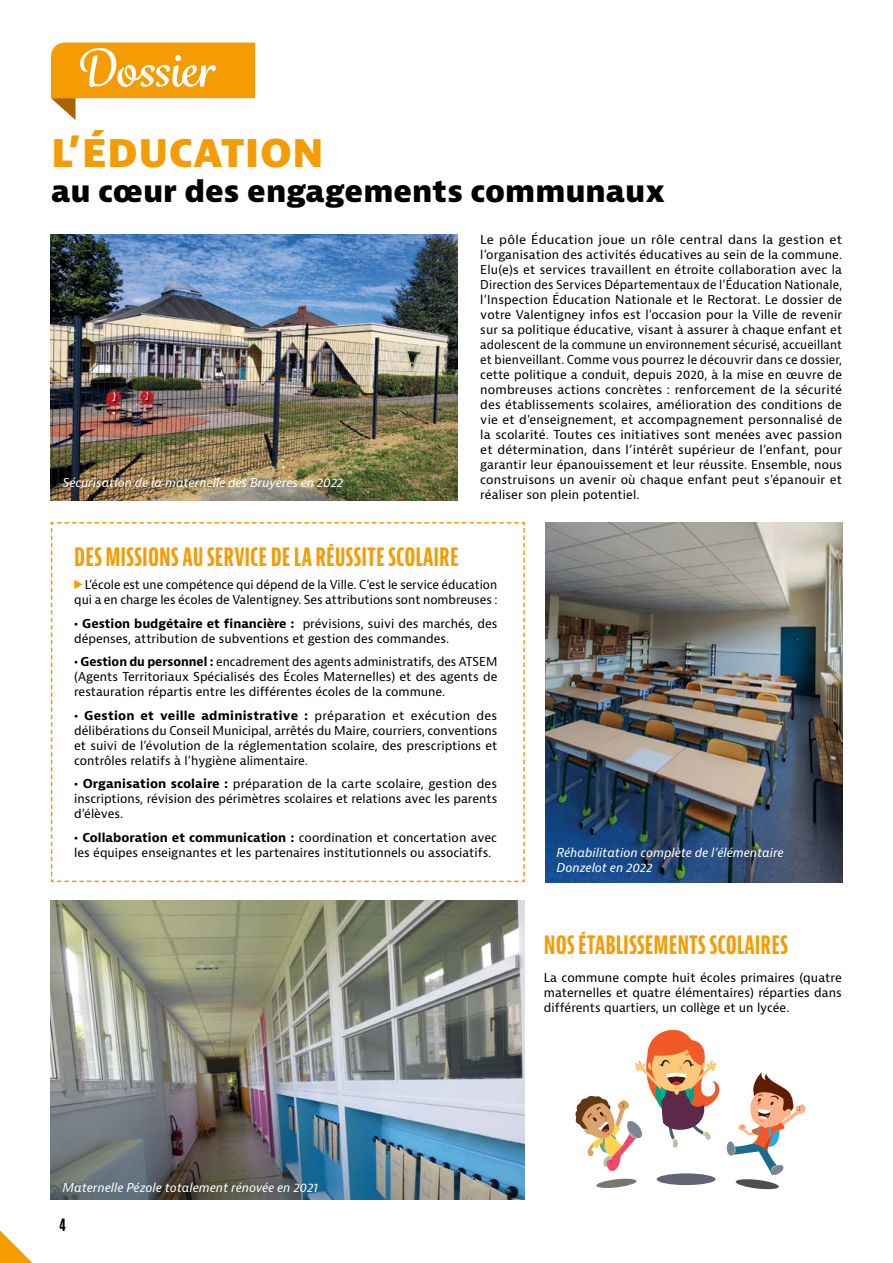
<style>
.page{position:relative;width:893px;height:1263px;background:#fff}
.page>*{position:absolute;margin:0;border:0;box-sizing:border-box;transform-origin:0 0}
.t1{font:700 50.1px "Grafolita Script";color:#fff}
.t2{font:800 40.5px "Bernina Sans";color:#f59c05}
.t3{font:800 29.25px "Bernina Sans";color:#000}
.t4{font:700 extra-condensed 27px "Bernina Sans";color:#f59c05}
.t5{font:700 extra-condensed 18px "Bernina Sans";color:#000}
.t6{font:12px/15px "Bernina Sans";color:#000;text-align:justify}
.t7{font:12px/15px "Bernina Sans";color:#000;text-align:justify;scale:1.05 1}
.t8{font:italic 12px/15px "Bernina Sans";color:#fff}
.s1{font-weight:700}
</style>
<div class="page">
<svg style="left:0;top:1230px;width:33px;height:33px"></svg>
<svg style="left:51px;top:43px;width:204px;height:77px"></svg>
<img style="left:50px;top:234px;width:407px;height:266px">
<img style="left:546px;top:522px;width:297px;height:360px">
<img style="left:50px;top:900px;width:475px;height:299px">
<svg style="left:50px;top:522px;width:475px;height:361px"></svg>
<svg style="left:575px;top:1029px;width:145px;height:142px"></svg>
<div style="left:727px;top:1141px;width:8px;height:15px;background:#788791;border-radius:50%"></div>
<div style="left:657px;top:1173px;width:59px;height:12px;background:#616475;border-radius:50%"></div>
<svg style="left:732px;top:1072px;width:74px;height:117px"></svg>
<svg style="left:596px;top:1179px;width:41px;height:9px"></svg>
<h1 class="t1" style="left:76px;top:34px;width:139px">Dossier</h1>
<h2 class="t2" style="left:51px;top:125px;width:274px">L’ÉDUCATION</h2>
<h3 class="t3" style="left:51px;top:172px;width:616px">au cœur des engagements communaux</h3>
<p class="t8" style="left:63px;top:475px;width:282px">Sécurisation de la maternelle des Bruyères en 2022</p>
<p class="t7" style="left:480px;top:232px;width:346px">Le pôle Éducation joue un rôle central dans la gestion et l’organisation des activités éducatives au sein de la commune.<br>Elu(e)s et services travaillent en étroite collaboration avec la Direction des Services Départementaux de l’Éducation Nationale, l’Inspection Éducation Nationale et le Rectorat. Le dossier de votre Valentigney infos est l’occasion pour la Ville de revenir sur sa politique éducative, visant à assurer à chaque enfant et adolescent de la commune un environnement sécurisé, accueillant et bienveillant. Comme vous pourrez le découvrir dans ce dossier, cette politique a conduit, depuis 2020, à la mise en œuvre de nombreuses actions concrètes : renforcement de la sécurité des établissements scolaires, amélioration des conditions de vie et d'enseignement, et accompagnement personnalisé de la scolarité. Toutes ces initiatives sont menées avec passion et détermination, dans l’intérêt supérieur de l’enfant, pour garantir leur épanouissement et leur réussite. Ensemble, nous construisons un avenir où chaque enfant peut s'épanouir et réaliser son plein potentiel.</p>
<h3 class="t4" style="left:74px;top:540px;width:386px">DES MISSIONS AU SERVICE DE LA RÉUSSITE SCOLAIRE</h3>
<p class="t6" style="left:74px;top:577px;width:425px;text-align:right">L’école est une compétence qui dépend de la Ville. C’est le service éducation qui a en charge les écoles de Valentigney. Ses attributions sont nombreuses :</p>
<p class="t6" style="left:74px;top:616px;width:425px"><span class="s1">• Gestion budgétaire et financière :</span> prévisions, suivi des marchés, des dépenses, attribution de subventions et gestion des commandes.</p>
<p class="t6" style="left:74px;top:654px;width:425px"><span class="s1">• Gestion du personnel :</span> encadrement des agents administratifs, des ATSEM (Agents Territoriaux Spécialisés des Écoles Maternelles) et des agents de restauration répartis entre les différentes écoles de la commune.</p>
<p class="t6" style="left:74px;top:708px;width:425px"><span class="s1">• Gestion et veille administrative :</span> préparation et exécution des délibérations du Conseil Municipal, arrêtés du Maire, courriers, conventions et suivi de l’évolution de la réglementation scolaire, des prescriptions et contrôles relatifs à l’hygiène alimentaire.</p>
<p class="t6" style="left:74px;top:776px;width:425px"><span class="s1">• Organisation scolaire :</span> préparation de la carte scolaire, gestion des inscriptions, révision des périmètres scolaires et relations avec les parents d’élèves.</p>
<p class="t6" style="left:74px;top:830px;width:424px"><span class="s1">• Collaboration et communication :</span> coordination et concertation avec les équipes enseignantes et les partenaires institutionnels ou associatifs.</p>
<p class="t8" style="left:557px;top:845px;width:229px">Réhabilitation complète de l’élémentaire<br>Donzelot en 2022</p>
<h3 class="t4" style="left:544px;top:929px;width:246px">NOS ÉTABLISSEMENTS SCOLAIRES</h3>
<p class="t6" style="left:544px;top:970px;width:299px">La commune compte huit écoles primaires (quatre maternelles et quatre élémentaires) réparties dans différents quartiers, un collège et un lycée.</p>
<p class="t8" style="left:63px;top:1181px;width:257px">Maternelle Pézole totalement rénovée en 2021</p>
<h3 class="t5" style="left:60px;top:1214px;width:8px">4</h3>
</div>
